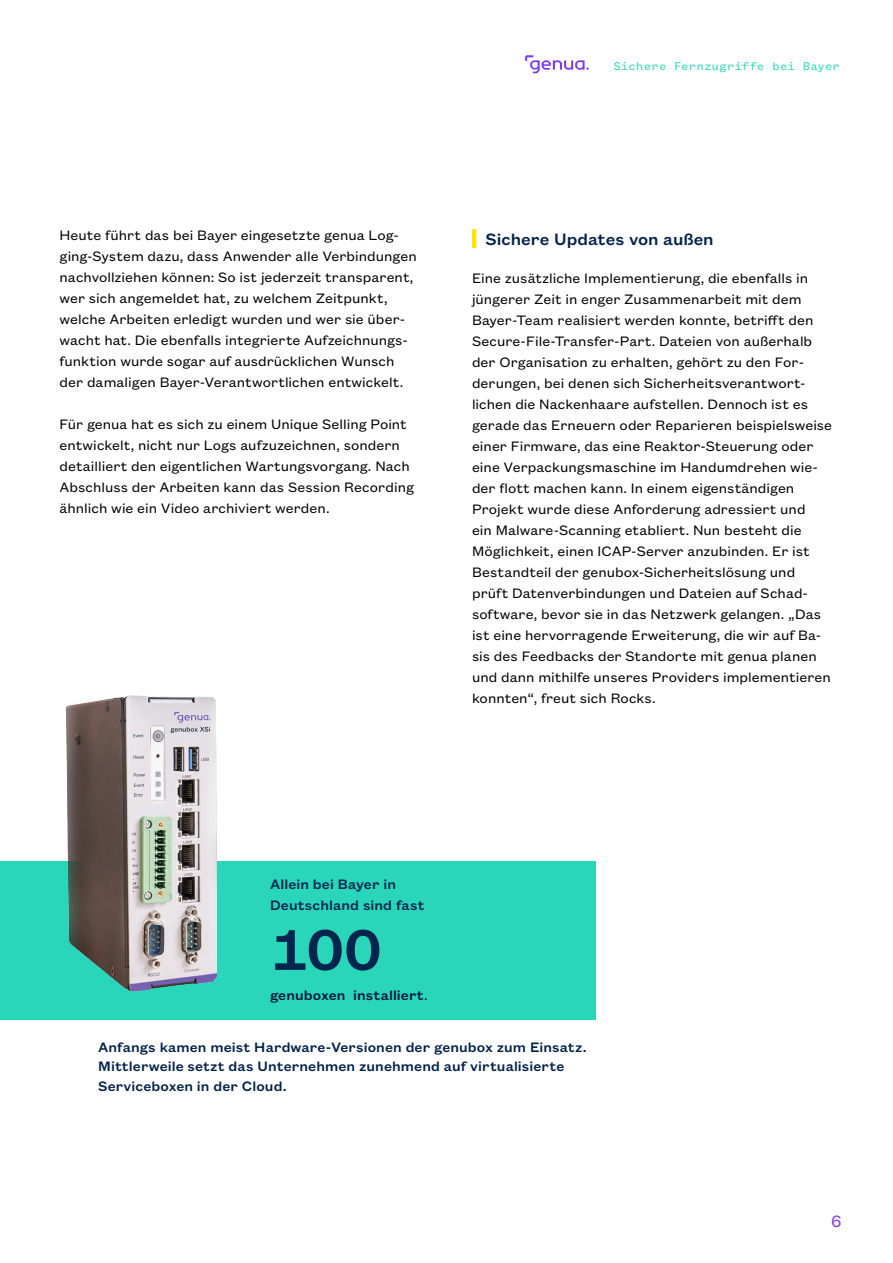
<style>
.page{position:relative;width:893px;height:1263px;background:#fff}
.page>*{position:absolute;margin:0;border:0;box-sizing:border-box;transform-origin:0 0}
.t1{font:500 62.85px "Founders Grotesk Mono";color:#00254f}
.GRUNDTEXT{font:500 18px "Founders Grotesk Text";color:#002149}
.t2{font:18px "Founders Grotesk Mono";color:#7d38f0}
.GRUNDTEXT-2{font:15px/21px "Founders Grotesk Text";letter-spacing:.005em;color:#000}
.t3{font:500 15px/19.5px "Founders Grotesk Text";letter-spacing:.005em;color:#002149}
.t4{font:500 15px/21px "Founders Grotesk Text";letter-spacing:.005em;color:#00254f}
.t5{font:500 15px "Founders Grotesk Text";letter-spacing:.005em;color:#00163b}
.t6{font:12.3px "Founders Grotesk Mono";color:#28d7b9}
.s1{font-weight:400}
</style>
<div class="page">
<hr style="left:472px;top:229px;width:4px;height:19px;background:#ffe500">
<svg style="left:525px;top:55px;width:64px;height:18px"></svg>
<div style="left:0;top:861px;width:595px;height:158px;background:#29d6ba"></div>
<img style="left:66px;top:695px;width:151px;height:297px">
<p class="t6" style="left:613px;top:59px;width:228px">Sichere Fernzugriffe bei Bayer</p>
<p class="GRUNDTEXT-2" style="left:60px;top:224px;width:359px">Heute führt das bei Bayer eingesetzte genua Log&shy;ging-System dazu, dass Anwender alle Verbindungen nachvollziehen können: So ist jederzeit transparent, wer sich angemeldet hat, zu welchem Zeitpunkt, welche Arbeiten erledigt wurden und wer sie über&shy;wacht hat. Die ebenfalls integrierte Aufzeichnungs&shy;funktion wurde sogar auf ausdrücklichen Wunsch der damaligen Bayer-Verantwortlichen entwickelt.</p>
<p class="GRUNDTEXT-2" style="left:60px;top:413px;width:356px">Für genua hat es sich zu einem Unique Selling Point entwickelt, nicht nur Logs aufzuzeichnen, sondern detailliert den eigentlichen Wartungsvorgang. Nach Abschluss der Arbeiten kann das Session Recording ähnlich wie ein Video archiviert werden.</p>
<p class="GRUNDTEXT" style="left:486px;top:226px;width:230px">Sichere Updates von außen</p>
<p class="GRUNDTEXT-2" style="left:472px;top:267px;width:362px">Eine zusätzliche Implementierung, die ebenfalls in jüngerer Zeit in enger Zusammenarbeit mit dem Bayer-Team realisiert werden konnte, betrifft den Secure-File-Transfer-Part. Dateien von außerhalb der Organisation zu erhalten, gehört zu den For&shy;derungen, bei denen sich Sicherheitsverantwort&shy;lichen die Nackenhaare aufstellen. Dennoch ist es gerade das Erneuern oder Reparieren beispielsweise einer Firmware, das eine Reaktor-Steuerung oder eine Verpackungsmaschine im Handumdrehen wie&shy;der flott machen kann. In einem eigenständigen Projekt wurde diese Anforderung adressiert und<br>ein Malware-Scanning etabliert. Nun besteht die Möglichkeit, einen ICAP-Server anzubinden. Er ist Bestandteil der genubox-Sicherheitslösung und prüft Datenverbindungen und Dateien auf Schad&shy;software, bevor sie in das Netzwerk gelangen. „Das ist eine hervorragende Erweiterung, die wir auf Ba&shy;sis des Feedbacks der Standorte mit genua planen und dann mithilfe unseres Providers implementieren konnten“, freut sich Rocks.</p>
<p class="t4" style="left:270px;top:873px;width:156px">Allein bei Bayer in<br>Deutschland sind fast</p>
<p class="t1" style="left:270px;top:915px;width:114px">100</p>
<p class="t5" style="left:270px;top:984px;width:159px">genuboxen installiert<span class="s1">.</span></p>
<p class="t3" style="left:98px;top:1036px;width:490px">Anfangs kamen meist Hardware-Versionen der genubox zum Einsatz.<br>Mittlerweile setzt das Unternehmen zunehmend auf virtualisierte<br>Serviceboxen in der Cloud.</p>
<p class="t2" style="left:831px;top:1211px;width:13px">6</p>
</div>
